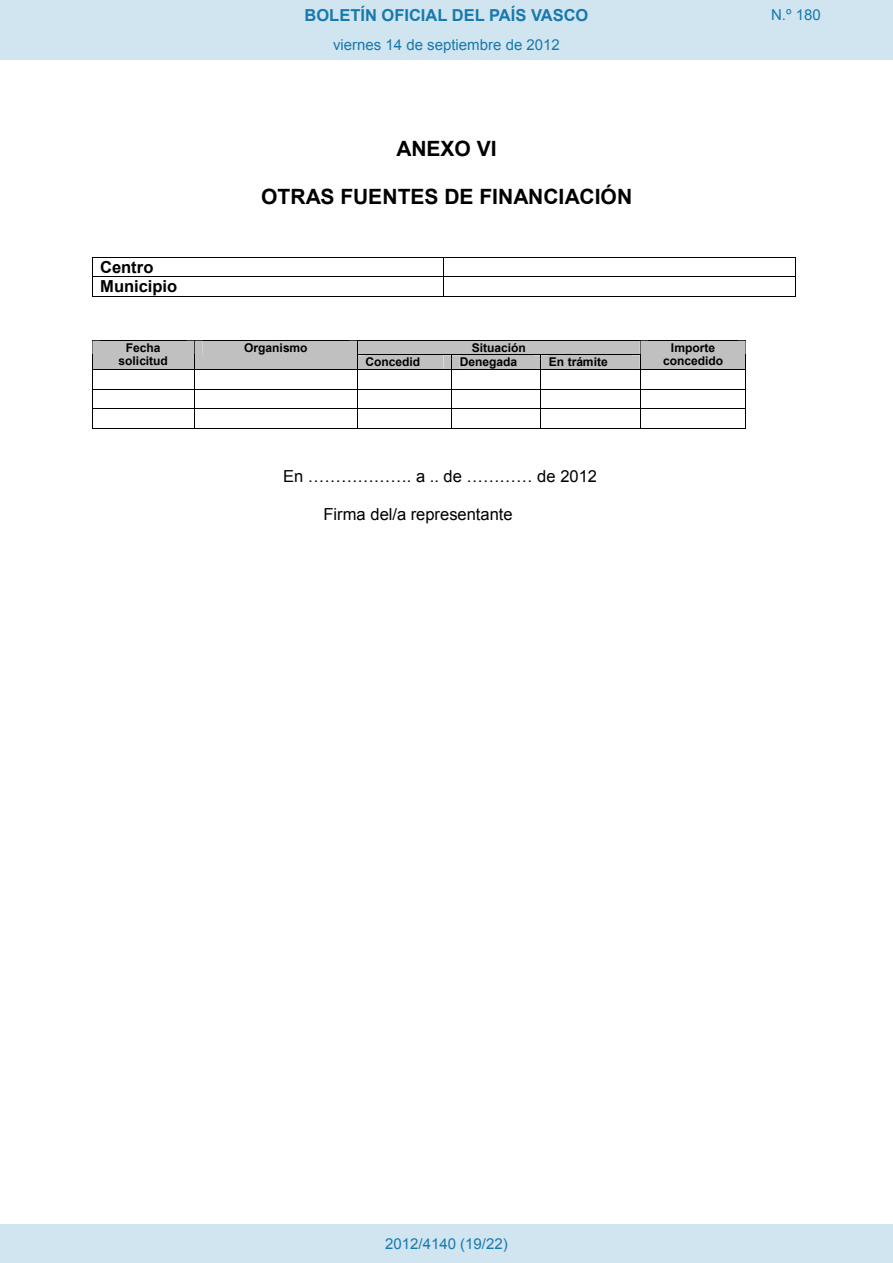
<style>
.page{position:relative;width:893px;height:1263px;background:#fff}
.page>*{position:absolute;margin:0;border:0;box-sizing:border-box;transform-origin:0 0}
.t1{font:700 21px "Arial";letter-spacing:-.005em;color:#000}
.t2{font:16.5px "Arial";color:#000}
.t3{font:700 16.5px "Arial";color:#1879ad}
.t4{font:700 16.5px/19.6px "Arial";color:#000}
.Paginacion_Centro{font:15px "Arial";color:#1879ad}
.t5{font:700 12px/13.8px "Arial";color:#000;text-align:center}
</style>
<div class="page">
<hr style="left:92px;top:257px;width:352px;height:1px;background:#000">
<hr style="left:444px;top:257px;width:351px;height:1px;background:#000">
<hr style="left:92px;top:276px;width:352px;height:1px;background:#000">
<hr style="left:444px;top:276px;width:351px;height:1px;background:#000">
<svg style="left:92px;top:258px;width:1px;height:38px"></svg>
<hr style="left:92px;top:296px;width:352px;height:1px;background:#000">
<hr style="left:444px;top:296px;width:351px;height:1px;background:#000">
<svg style="left:795px;top:257px;width:1px;height:40px"></svg>
<svg style="left:92px;top:340px;width:654px;height:89px"></svg>
<div style="left:0;top:0;width:893px;height:60px;background:#d0e5f0"></div>
<div style="left:0;top:1225px;width:893px;height:38px;background:#d0e5f0"></div>
<h2 class="t3" style="left:305px;top:4px;width:285px">BOLETÍN OFICIAL DEL PAÍS VASCO</h2>
<p class="Paginacion_Centro" style="left:771px;top:5px;width:51px">N.º 180</p>
<p class="Paginacion_Centro" style="left:333px;top:35px;width:228px">viernes 14 de septiembre de 2012</p>
<p class="t4" style="left:100px;top:258px;width:79px">Centro<br>Municipio</p>
<p class="t1" style="left:396px;top:134px;width:102px">ANEXO VI</p>
<p class="t1" style="left:261px;top:183px;width:372px">OTRAS FUENTES DE FINANCIACIÓN</p>
<p class="t5" style="left:126px;top:341px;width:36px">Fecha</p>
<p class="t5" style="left:472px;top:341px;width:56px">Situación</p>
<p class="t5" style="left:119px;top:355px;width:51px">solicitud</p>
<p class="t5" style="left:244px;top:341px;width:65px">Organismo</p>
<p class="t5" style="left:365px;top:355px;width:56px">Concedid</p>
<p class="t5" style="left:460px;top:355px;width:59px">Denegada</p>
<p class="t5" style="left:549px;top:355px;width:60px">En trámite</p>
<p class="t5" style="left:663px;top:341px;width:62px">Importe concedido</p>
<p class="t2" style="left:283px;top:466px;width:316px">En ………………. a .. de ………… de 2012</p>
<p class="t2" style="left:324px;top:504px;width:191px">Firma del/a representante</p>
<p class="Paginacion_Centro" style="left:385px;top:1234px;width:124px">2012/4140 (19/22)</p>
</div>
